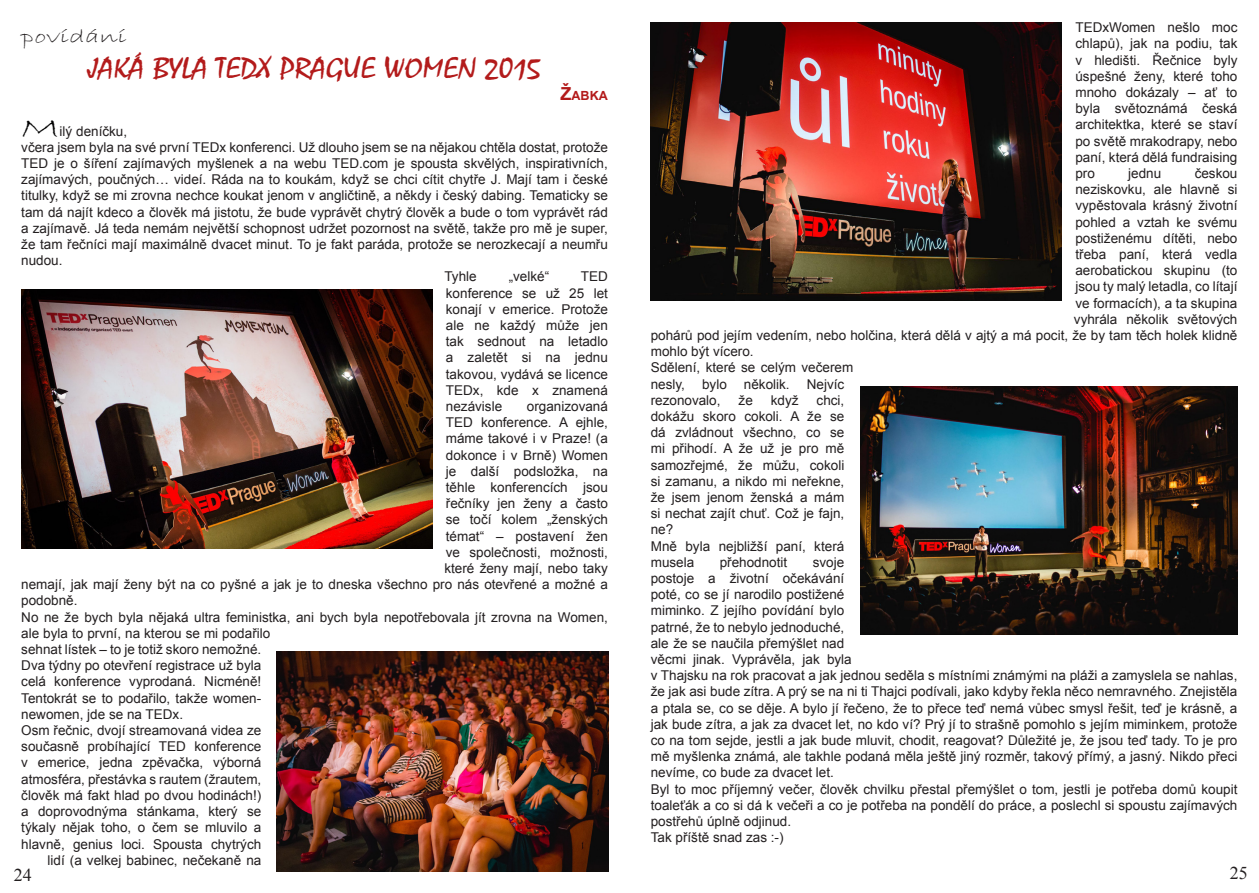
<style>
.page{position:relative;width:1259px;height:893px;background:#fff}
.page>*{position:absolute;margin:0;border:0;box-sizing:border-box;transform-origin:0 0}
.t1{font:30px "Mistral";color:#b31b1b;scale:1.15 1}
.t2{font:30px "Bradley Hand ITC";color:#000;scale:1.5 1}
.t3{font:19.5px "Bradley Hand ITC";color:#231f20;scale:1.5 1}
.t4{font:18px "Times New Roman";color:#231f20}
.t5{font:13.5px/16.2px "Arial";color:#231f20;text-align:justify}
.t6{font:700 12.6px "Arial";color:#b31b1b}
.s1{font-size:18px}
</style>
<div class="page">
<img style="left:21px;top:289px;width:411px;height:259px">
<img style="left:651px;top:22px;width:410px;height:279px">
<img style="left:860px;top:386px;width:377px;height:249px">
<img style="left:276px;top:652px;width:332px;height:220px">
<p class="t5" style="left:1075px;top:19px;width:164px">TEDxWomen nešlo moc chlapů), jak na podiu, tak v hledišti. Řečnice byly úspešné ženy, které toho mnoho dokázaly – ať to byla světoznámá česká architektka, které se staví po světě mrakodrapy, nebo paní, která dělá fundraising pro</p>
<h2 class="t3" style="left:21px;top:24px;width:72px">povídání</h2>
<h1 class="t1" style="left:88px;top:50px;width:395px">JAKÁ BYLA TEDX PRAGUE WOMEN 2015</h1>
<p class="t6" style="left:560px;top:87px;width:49px"><span class="s1">Ž</span>abka</p>
<h1 class="t2" style="left:21px;top:108px;width:27px">M</h1>
<p class="t5" style="left:60px;top:123px;width:69px">ilý deníčku,</p>
<p class="t5" style="left:21px;top:139px;width:588px">včera jsem byla na své první TEDx konferenci. Už dlouho jsem se na nějakou chtěla dostat, protože</p>
<p class="t5" style="left:21px;top:155px;width:588px">TED je o šíření zajímavých myšlenek a na webu TED.com je spousta skvělých, inspirativních,</p>
<p class="t5" style="left:21px;top:172px;width:588px">zajímavých, poučných… videí. Ráda na to koukám, když se chci cítit chytře J. Mají tam i české</p>
<p class="t5" style="left:21px;top:188px;width:588px">titulky, když se mi zrovna nechce koukat jenom v angličtině, a někdy i český dabing. Tematicky se</p>
<p class="t5" style="left:21px;top:204px;width:588px">tam dá najít kdeco a člověk má jistotu, že bude vyprávět chytrý člověk a bude o tom vyprávět rád</p>
<p class="t5" style="left:21px;top:220px;width:588px">a zajímavě. Já teda nemám největší schopnost udržet pozornost na světě, takže pro mě je super,</p>
<p class="t5" style="left:21px;top:236px;width:588px">že tam řečníci mají maximálně dvacet minut. To je fakt paráda, protože se nerozkecají a neumřu</p>
<p class="t5" style="left:21px;top:253px;width:43px">nudou.</p>
<p class="t5" style="left:444px;top:269px;width:34px">Tyhle</p>
<p class="t5" style="left:509px;top:269px;width:42px">„velké“</p>
<p class="t5" style="left:1128px;top:165px;width:35px">jednu</p>
<p class="t5" style="left:1194px;top:165px;width:44px">českou</p>
<p class="t5" style="left:1075px;top:181px;width:163px">neziskovku, ale hlavně si</p>
<p class="t5" style="left:1075px;top:198px;width:163px">vypěstovala krásný životní</p>
<p class="t5" style="left:1075px;top:214px;width:163px">pohled a vztah ke svému</p>
<p class="t5" style="left:1075px;top:230px;width:163px">postiženému dítěti, nebo</p>
<p class="t5" style="left:1075px;top:246px;width:163px">třeba paní, která vedla</p>
<p class="t5" style="left:1075px;top:262px;width:163px">aerobatickou skupinu (to</p>
<p class="t5" style="left:1075px;top:279px;width:163px">jsou ty malý letadla, co lítají</p>
<p class="t5" style="left:1075px;top:295px;width:163px">ve formacích), a ta skupina</p>
<p class="t5" style="left:1074px;top:311px;width:165px">vyhrála několik světových</p>
<p class="t5" style="left:651px;top:327px;width:588px">pohárů pod jejím vedením, nebo holčina, která dělá v ajtý a má pocit, že by tam těch holek klidně</p>
<p class="t5" style="left:651px;top:343px;width:104px">mohlo být vícero.</p>
<p class="t5" style="left:651px;top:360px;width:204px">Sdělení, které se celým večerem</p>
<p class="t5" style="left:651px;top:376px;width:36px">nesly,</p>
<p class="t5" style="left:702px;top:376px;width:26px">bylo</p>
<p class="t5" style="left:744px;top:376px;width:47px">několik.</p>
<p class="t5" style="left:807px;top:376px;width:39px">Nejvíc</p>
<p class="t5" style="left:651px;top:392px;width:71px">rezonovalo,</p>
<p class="t5" style="left:738px;top:392px;width:16px">že</p>
<p class="t5" style="left:771px;top:392px;width:29px">když</p>
<p class="t5" style="left:446px;top:269px;width:164px;text-indent:135px">TED konference se už 25 let konají v emerice. Protože ale ne každý může jen tak sednout na letadlo a zaletět si na jednu takovou, vydává se licence TEDx, kde x znamená nezávisle</p>
<p class="t5" style="left:651px;top:392px;width:195px;text-align:left;text-indent:166px">chci, dokážu skoro cokoli. A že se dá zvládnout všechno, co se mi přihodí. A že už je pro mě samozřejmé, že můžu, cokoli si zamanu, a nikdo mi neřekne, že jsem jenom ženská a mám si nechat zajít chuť. Což je fajn, ne?<br>Mně byla nejbližší paní, která musela</p>
<p class="t5" style="left:527px;top:398px;width:83px">organizovaná</p>
<p class="t5" style="left:446px;top:415px;width:163px">TED konference. A ejhle,</p>
<p class="t5" style="left:446px;top:431px;width:163px">máme takové i v Praze! (a</p>
<p class="t5" style="left:446px;top:447px;width:163px">dokonce i v Brně) Women</p>
<p class="t5" style="left:446px;top:463px;width:163px">je další podsložka, na</p>
<p class="t5" style="left:446px;top:479px;width:163px">těhle konferencích jsou</p>
<p class="t5" style="left:446px;top:496px;width:163px">řečníky jen ženy a často</p>
<p class="t5" style="left:446px;top:512px;width:163px">se točí kolem „ženských</p>
<p class="t5" style="left:446px;top:528px;width:163px">témat“ – postavení žen</p>
<p class="t5" style="left:446px;top:544px;width:163px">ve společnosti, možnosti,</p>
<p class="t5" style="left:444px;top:560px;width:165px">které ženy mají, nebo taky</p>
<p class="t5" style="left:21px;top:577px;width:588px">nemají, jak mají ženy být na co pyšné a jak je to dneska všechno pro nás otevřené a možné a</p>
<p class="t5" style="left:21px;top:593px;width:58px">podobně.</p>
<p class="t5" style="left:21px;top:609px;width:588px">No ne že bych byla nějaká ultra feministka, ani bych byla nepotřebovala jít zrovna na Women,</p>
<p class="t5" style="left:21px;top:625px;width:250px">ale byla to první, na kterou se mi podařilo</p>
<p class="t5" style="left:21px;top:641px;width:241px">sehnat lístek – to je totiž skoro nemožné.</p>
<p class="t5" style="left:21px;top:658px;width:241px">Dva týdny po otevření registrace už byla</p>
<p class="t5" style="left:21px;top:674px;width:241px">celá konference vyprodaná. Nicméně!</p>
<p class="t5" style="left:21px;top:690px;width:241px">Tentokrát se to podařilo, takže women-</p>
<p class="t5" style="left:21px;top:706px;width:163px">newomen, jde se na TEDx.</p>
<p class="t5" style="left:21px;top:722px;width:241px">Osm řečnic, dvojí streamovaná videa ze</p>
<p class="t5" style="left:21px;top:739px;width:241px">současně probíhající TED konference</p>
<p class="t5" style="left:21px;top:755px;width:242px">v emerice, jedna zpěvačka, výborná</p>
<p class="t5" style="left:21px;top:771px;width:242px">atmosféra, přestávka s rautem (žrautem,</p>
<p class="t5" style="left:21px;top:787px;width:241px">člověk má fakt hlad po dvou hodinách!)</p>
<p class="t5" style="left:21px;top:803px;width:242px">a doprovodnýma stánkama, který se</p>
<p class="t5" style="left:21px;top:820px;width:241px">týkaly nějak toho, o čem se mluvilo a</p>
<p class="t5" style="left:21px;top:836px;width:241px">hlavně, genius loci. Spousta chytrých</p>
<p class="t5" style="left:48px;top:852px;width:215px">lidí (a velkej babinec, nečekaně na</p>
<p class="t5" style="left:720px;top:554px;width:69px">přehodnotit</p>
<p class="t5" style="left:651px;top:554px;width:588px;text-align:left;text-indent:162px">svoje<br>postoje a životní očekávání<br>poté, co se jí narodilo postižené<br>miminko. Z jejího povídání bylo<br>patrné, že to nebylo jednoduché,<br>ale že se naučila přemýšlet nad<br>věcmi jinak. Vyprávěla, jak byla<br>v Thajsku na rok pracovat a jak jednou seděla s místními známými na pláži a zamyslela se nahlas, že jak asi bude zítra. A prý se na ni ti Thajci podívali, jako kdyby řekla něco nemravného. Znejistěla a ptala se, co se děje. A bylo jí řečeno, že to přece teď nemá vůbec smysl řešit, teď je krásně, a jak bude zítra, a jak za dvacet let, no kdo ví? Prý jí to strašně pomohlo s jejím miminkem, protože co na tom sejde, jestli a jak bude mluvit, chodit, reagovat? Důležité je, že jsou teď tady. To je pro mě myšlenka známá, ale takhle podaná měla ještě jiný rozměr, takový přímý, a jasný. Nikdo přeci nevíme, co bude za dvacet let.<br>Byl to moc příjemný večer, člověk chvilku přestal přemýšlet o tom, jestli je potřeba domů koupit toaleťák a co si dá k večeři a co je potřeba na pondělí do práce, a poslechl si spoustu zajímavých postřehů úplně odjinud.<br>Tak příště snad zas :-)</p>
<h3 class="t4" style="left:14px;top:862px;width:19px">24</h3>
<h3 class="t4" style="left:1229px;top:861px;width:19px">25</h3>
</div>
